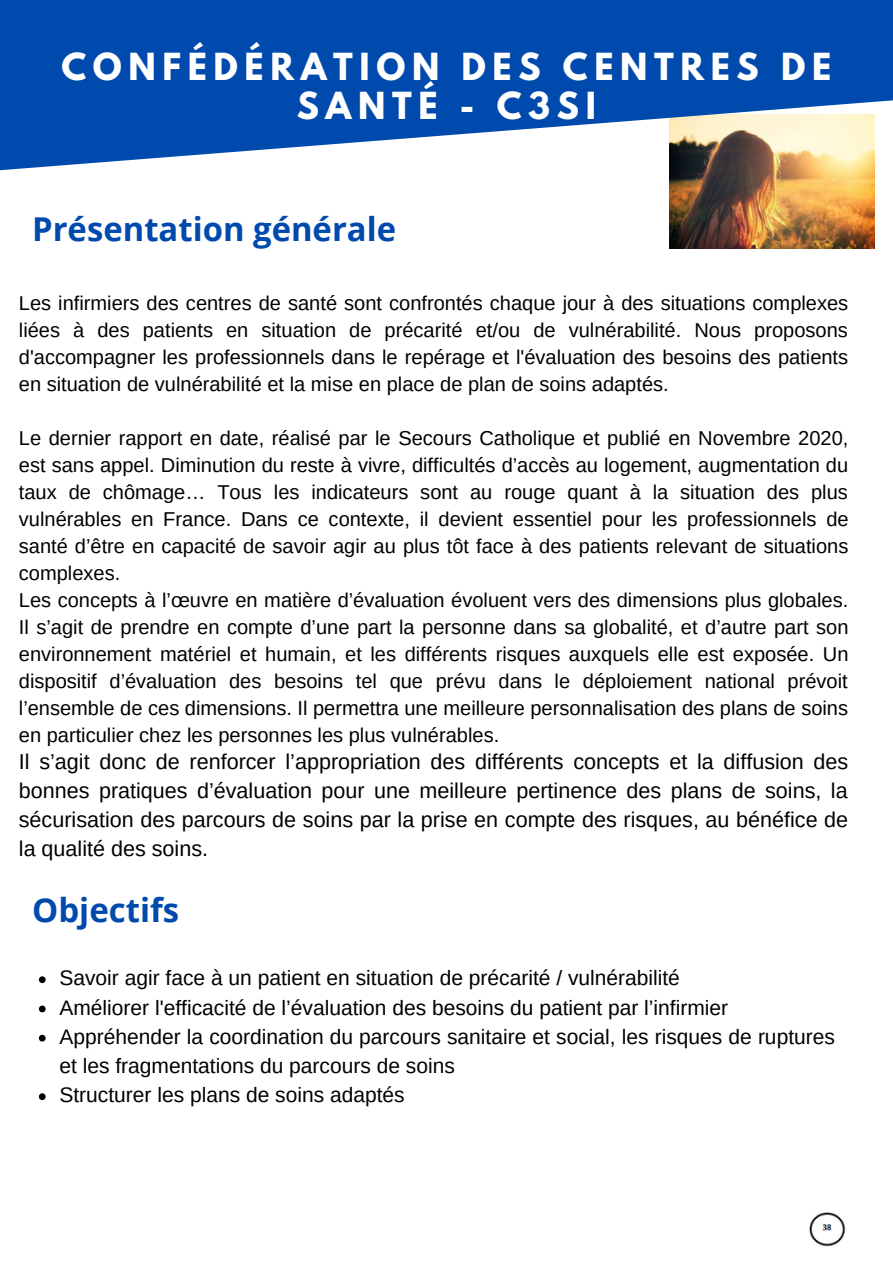
<style>
.page{position:relative;width:893px;height:1264px;background:#fff}
.page>*{position:absolute;margin:0;border:0;box-sizing:border-box;transform-origin:0 0}
.t1{font:700 33px/39.3px "League Spartan";letter-spacing:.2em;color:#fff;text-align:center}
.t2{font:700 33px "Open Sans";color:#004aad}
.t3{font:700 32.85px "Open Sans";color:#004aad}
.t4{font:21.6px/29.2px "Arimo";color:#000;text-align:justify}
.t5{font:21px/29.2px "Arimo";color:#000}
.t6{font:20.1px/27px "Arimo";color:#000;text-align:justify}
</style>
<div class="page">
<img style="left:669px;top:182px;width:205px;height:66px">
<img style="left:809px;top:1212px;width:36px;height:34px">
<svg style="left:39px;top:976px;width:7px;height:7px"></svg>
<svg style="left:39px;top:1005px;width:7px;height:7px"></svg>
<svg style="left:39px;top:1034px;width:7px;height:7px"></svg>
<svg style="left:39px;top:1093px;width:7px;height:7px"></svg>
<svg style="left:0;top:0;width:892px;height:182px;fill:#004aad"></svg>
<h1 class="t1" style="left:61px;top:51px;width:771px">CONFÉDÉRATION DES CENTRES DE<br>SANTÉ - C3SI</h1>
<h2 class="t3" style="left:32px;top:206px;width:365px">Présentation générale</h2>
<p class="t6" style="left:19px;top:289px;width:830px">Les infirmiers des centres de santé sont confrontés chaque jour à des situations complexes liées à des patients en situation de précarité et/ou de vulnérabilité. Nous proposons d'accompagner les professionnels dans le repérage et l'évaluation des besoins des patients en situation de vulnérabilité et la mise en place de plan de soins adaptés.</p>
<p class="t6" style="left:19px;top:424px;width:831px;text-align:left">Le dernier rapport en date, réalisé par le Secours Catholique et publié en Novembre 2020, est sans appel. Diminution du reste à vivre, difficultés d’accès au logement, augmentation du taux de chômage… Tous les indicateurs sont au rouge quant à la situation des plus vulnérables en France. Dans ce contexte, il devient essentiel pour les professionnels de santé d’être en capacité de savoir agir au plus tôt face à des patients relevant de situations complexes.<br>Les concepts à l’œuvre en matière d’évaluation évoluent vers des dimensions plus globales.<br>Il s’agit de prendre en compte d’une part la personne dans sa globalité, et d’autre part son environnement matériel et humain, et les différents risques auxquels elle est exposée. Un dispositif d’évaluation des besoins tel que prévu dans le déploiement national prévoit l’ensemble de ces dimensions. Il permettra une meilleure personnalisation des plans de soins en particulier chez les personnes les plus vulnérables.</p>
<p class="t4" style="left:19px;top:746px;width:830px">Il s’agit donc de renforcer l’appropriation des différents concepts et la diffusion des bonnes pratiques d’évaluation pour une meilleure pertinence des plans de soins, la sécurisation des parcours de soins par la prise en compte des risques, au bénéfice de la qualité des soins.</p>
<h1 class="t2" style="left:32px;top:886px;width:149px">Objectifs</h1>
<p class="t5" style="left:59px;top:963px;width:777px">Savoir agir face à un patient en situation de précarité / vulnérabilité<br>Améliorer l'efficacité de l’évaluation des besoins du patient par l’infirmier Appréhender la coordination du parcours sanitaire et social, les risques de ruptures et les fragmentations du parcours de soins<br>Structurer les plans de soins adaptés</p>
</div>
